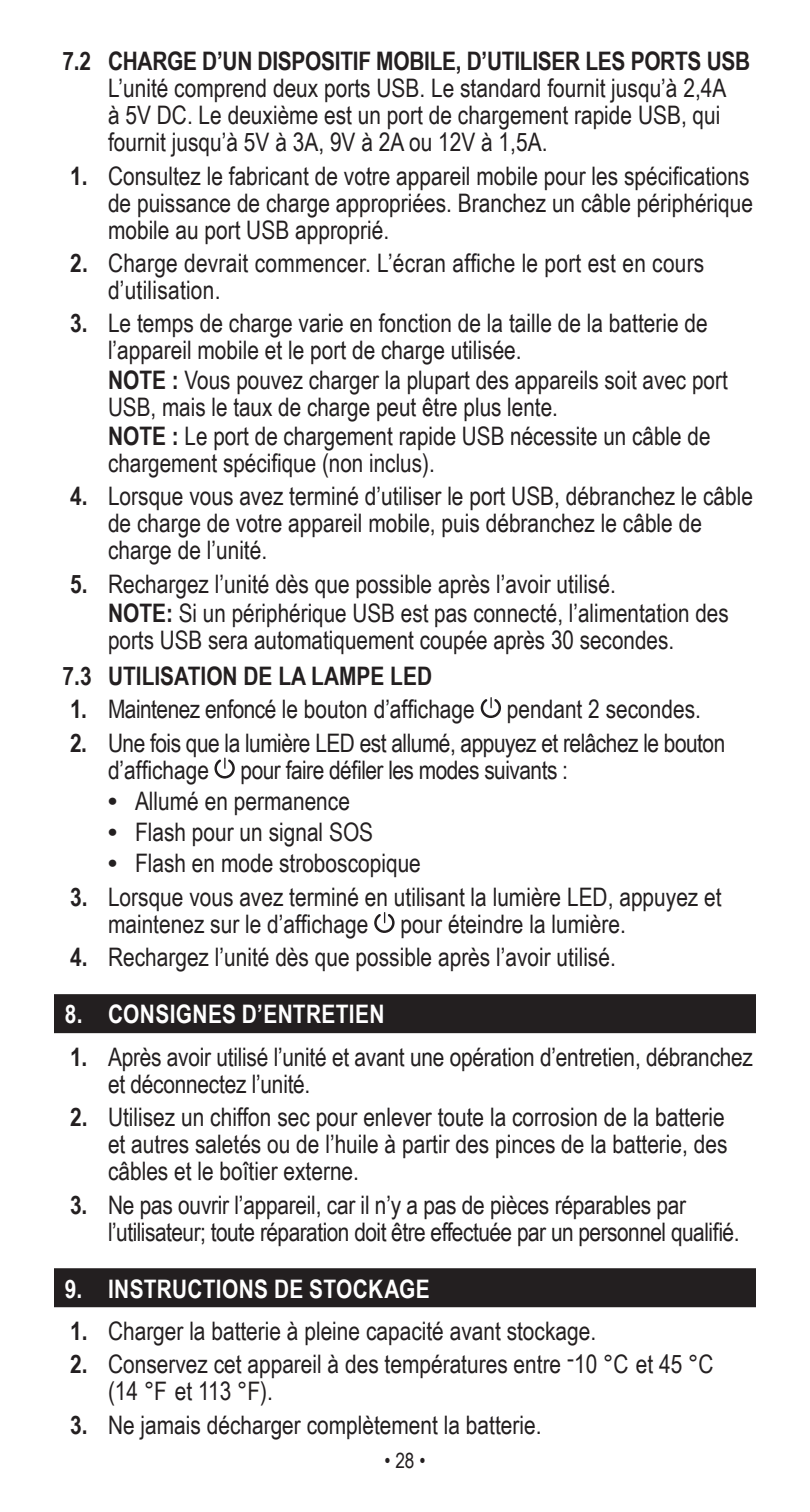
<style>
.page{position:relative;width:810px;height:1512px;background:#fff}
.page>*{position:absolute;margin:0;border:0;box-sizing:border-box;transform-origin:0 0}
.BOLD_CAPS_no_bullet{font:25.5px/27px "Arial Narrow";color:#231f20}
.BOLD_CAPS_no_bullet-2{font:25.5px/27px "Arial Narrow";letter-spacing:-.02em;color:#231f20}
.t1{font:700 25.5px "Arial Narrow";letter-spacing:-.01em;color:#231f20}
.t2{font:700 25.5px "Arial Narrow";letter-spacing:.01em;color:#fff}
.t3{font:21px "Arial Narrow";color:#231f20}
.s1{font-weight:700}
.s2{font-family:"Arial";font-weight:700}
</style>
<div class="page">
<div style="left:54px;top:994px;width:702px;height:39px;background:#231f20"></div>
<div style="left:54px;top:1268px;width:702px;height:39px;background:#231f20"></div>
<svg style="left:481px;top:697px;width:20px;height:21px"></svg>
<svg style="left:214px;top:758px;width:21px;height:21px"></svg>
<svg style="left:374px;top:912px;width:21px;height:21px"></svg>
<p class="t1" style="left:63px;top:42px;width:689px">7.2 CHARGE D’UN DISPOSITIF MOBILE, D’UTILISER LES PORTS USB</p>
<p class="BOLD_CAPS_no_bullet" style="left:108px;top:74px;width:620px">L’unité comprend deux ports USB. Le standard fournit jusqu’à 2,4A à 5V DC. Le deuxième est un port de chargement rapide USB, qui fournit jusqu’à 5V à 3A, 9V à 2A ou 12V à 1,5A.</p>
<p class="BOLD_CAPS_no_bullet" style="left:108px;top:161px;width:647px;text-indent:-38px"><span class="s1">1.</span> Consultez le fabricant de votre appareil mobile pour les spécifications de puissance de charge appropriées. Branchez un câble périphérique mobile au port USB approprié.</p>
<p class="BOLD_CAPS_no_bullet" style="left:108px;top:249px;width:598px;text-indent:-38px"><span class="s1">2.</span> Charge devrait commencer. L’écran affiche le port est en cours d’utilisation.</p>
<p class="BOLD_CAPS_no_bullet" style="left:108px;top:309px;width:601px;text-indent:-38px"><span class="s1">3.</span> Le temps de charge varie en fonction de la taille de la batterie de l’appareil mobile et le port de charge utilisée.</p>
<p class="BOLD_CAPS_no_bullet" style="left:108px;top:365px;width:621px"><span class="s1">NOTE :</span> Vous pouvez charger la plupart des appareils soit avec port<br>USB, mais le taux de charge peut être plus lente.</p>
<p class="BOLD_CAPS_no_bullet" style="left:108px;top:421px;width:604px"><span class="s1">NOTE :</span> Le port de chargement rapide USB nécessite un câble de chargement spécifique (non inclus).</p>
<p class="BOLD_CAPS_no_bullet" style="left:108px;top:482px;width:647px;text-indent:-38px"><span class="s1">4.</span> Lorsque vous avez terminé d’utiliser le port USB, débranchez le câble de charge de votre appareil mobile, puis débranchez le câble de charge de l’unité.</p>
<p class="BOLD_CAPS_no_bullet" style="left:70px;top:569px;width:547px"><span class="s1">5.</span> Rechargez l’unité dès que possible après l’avoir utilisé.</p>
<p class="BOLD_CAPS_no_bullet" style="left:108px;top:598px;width:622px"><span class="s1">NOTE:</span> Si un périphérique USB est pas connecté, l’alimentation des ports USB sera automatiquement coupée après 30 secondes.</p>
<p class="t1" style="left:63px;top:656px;width:371px">7.3 UTILISATION DE LA LAMPE LED</p>
<p class="BOLD_CAPS_no_bullet-2" style="left:70px;top:695px;width:406px"><span class="s1">1.</span> Maintenez enfoncé le bouton d’affichage</p>
<p class="BOLD_CAPS_no_bullet" style="left:507px;top:695px;width:196px">pendant 2 secondes.</p>
<p class="BOLD_CAPS_no_bullet-2" style="left:108px;top:728px;width:619px;text-indent:-38px"><span class="s1">2.</span> Une fois que la lumière LED est allumé, appuyez et relâchez le bouton d’affichage pour faire défiler les modes suivants :</p>
<p class="BOLD_CAPS_no_bullet" style="left:108px;top:786px;width:244px"><span class="s2">•</span> Allumé en permanence</p>
<p class="BOLD_CAPS_no_bullet" style="left:108px;top:818px;width:267px"><span class="s2">•</span> Flash pour un signal SOS</p>
<p class="BOLD_CAPS_no_bullet" style="left:108px;top:849px;width:314px"><span class="s2">•</span> Flash en mode stroboscopique</p>
<p class="BOLD_CAPS_no_bullet" style="left:108px;top:883px;width:615px;text-indent:-38px"><span class="s1">3.</span> Lorsque vous avez terminé en utilisant la lumière LED, appuyez et maintenez sur le d’affichage</p>
<p class="BOLD_CAPS_no_bullet" style="left:400px;top:910px;width:227px">pour éteindre la lumière.</p>
<p class="BOLD_CAPS_no_bullet" style="left:70px;top:943px;width:547px"><span class="s1">4.</span> Rechargez l’unité dès que possible après l’avoir utilisé.</p>
<p class="t2" style="left:65px;top:995px;width:321px">8. CONSIGNES D’ENTRETIEN</p>
<p class="BOLD_CAPS_no_bullet" style="left:108px;top:1042px;width:647px;text-indent:-38px"><span class="s1">1.</span> Après avoir utilisé l’unité et avant une opération d’entretien, débranchez et déconnectez l’unité.</p>
<p class="BOLD_CAPS_no_bullet" style="left:108px;top:1103px;width:621px;text-align:justify;text-indent:-38px"><span class="s1">2.</span> Utilisez un chiffon sec pour enlever toute la corrosion de la batterie et autres saletés ou de l’huile à partir des pinces de la batterie, des câbles et le boîtier externe.</p>
<p class="BOLD_CAPS_no_bullet-2" style="left:108px;top:1190px;width:633px;text-indent:-38px"><span class="s1">3.</span> Ne pas ouvrir l’appareil, car il n’y a pas de pièces réparables par l’utilisateur; toute réparation doit être effectuée par un personnel qualifié.</p>
<p class="t2" style="left:65px;top:1269px;width:366px">9. INSTRUCTIONS DE STOCKAGE</p>
<p class="BOLD_CAPS_no_bullet" style="left:70px;top:1316px;width:527px"><span class="s1">1.</span> Charger la batterie à pleine capacité avant stockage.</p>
<p class="BOLD_CAPS_no_bullet" style="left:108px;top:1350px;width:607px;text-indent:-38px"><span class="s1">2.</span> Conservez cet appareil à des températures entre -10 °C et 45 °C (14 °F et 113 °F).</p>
<p class="BOLD_CAPS_no_bullet" style="left:70px;top:1410px;width:473px"><span class="s1">3.</span> Ne jamais décharger complètement la batterie.</p>
<p class="t3" style="left:385px;top:1445px;width:42px">• 28 •</p>
</div>
